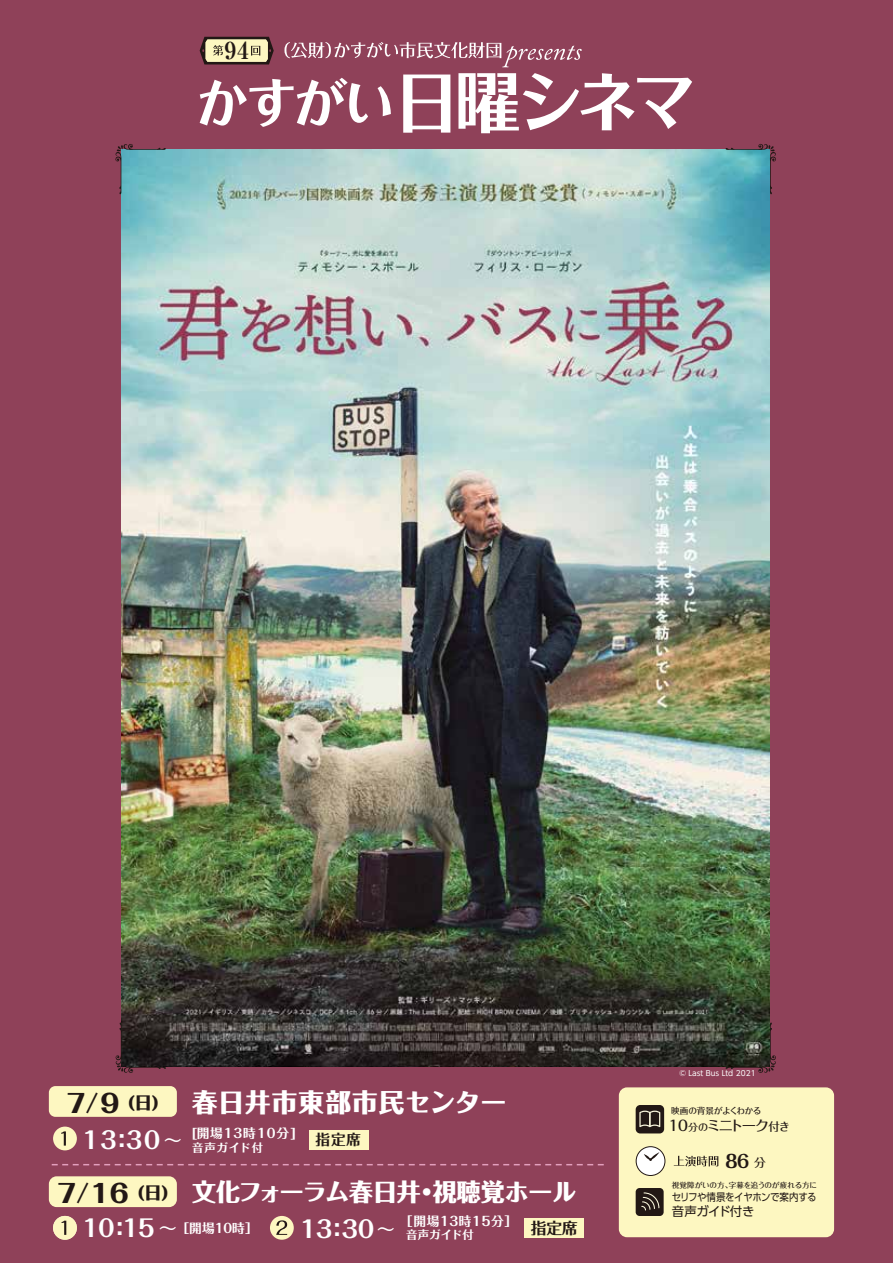
<style>
.page{position:relative;width:893px;height:1263px;background:#8f4159}
.page>*{position:absolute;margin:0;border:0;box-sizing:border-box;transform-origin:0 0}
.t1{font:800 25.5px "Folk Pro";letter-spacing:.045em;color:#fff}
.t2{font:800 25.05px "Folk Pro";color:#221815}
.t3{font:800 24px "Folk Pro";letter-spacing:-.01em;color:#fff}
.t4{font:700 23.4px "Folk Pro";letter-spacing:.04em;color:#fff}
.t5{font:700 23.4px "Ryumin Pro";color:#221815}
.t6{font:700 17.7px "Folk Pro";color:#221815}
.t7{font:700 15.6px "Folk Pro";color:#221815}
.t8{font:700 14.55px "Folk Pro";color:#221815}
.t9{font:500 14.4px "Folk Pro";letter-spacing:-.125em;color:#221815}
.t10{font:700 12.75px "Folk Pro";letter-spacing:.05em;color:#fff}
.t11{font:700 12.75px "Folk Pro";letter-spacing:.07em;color:#fff}
.t12{font:12.45px "UD Shin Go Pro";letter-spacing:-.045em;color:#221815}
.t13{font:700 11.4px "Folk Pro";letter-spacing:.035em;color:#fff}
.t14{font:10.5px "UD Shin Go Pro";letter-spacing:-.04em;color:#221815;scale:.9 1}
.t15{font:500 8.55px "Folk Pro";letter-spacing:-.025em;color:#221815}
.t16{font:500 7.5px "Folk Pro";letter-spacing:-.02em;color:#221815}
.t17{font:7.5px "UD Shin Go Pro";color:#fff}
.s1{font-size:16.95px}
.s2{font-size:18px}
.s3{font-size:23.4px}
.s4{font-size:10.05px}
.s5{font-size:11.55px}
.s6{font-weight:500;font-size:11.7px}
</style>
<div class="page">
<div style="left:619px;top:1087px;width:215px;height:150px;background:#fdf7c1;border-radius:8px"></div>
<div style="left:636px;top:1147px;width:29px;height:28px;background:#fff;border-radius:50%"></div>
<div style="left:636px;top:1146px;width:29px;height:30px;border:1px solid #221815;border-radius:50%"></div>
<svg style="left:644px;top:1152px;width:15px;height:9px"></svg>
<svg style="left:674px;top:1156px;width:44px;height:10px"></svg>
<div style="left:636px;top:1105px;width:28px;height:28px;background:#221815;border-radius:5px"></div>
<svg style="left:639px;top:1110px;width:21px;height:17px"></svg>
<svg style="left:52px;top:1164px;width:552px;height:1px"></svg>
<div style="left:636px;top:1188px;width:28px;height:28px;background:#221815;border-radius:4px"></div>
<svg style="left:641px;top:1192px;width:19px;height:19px"></svg>
<div style="left:53px;top:1216px;width:24px;height:24px;background:#fdf7c1;border-radius:50%"></div>
<svg style="left:61px;top:1221px;width:5px;height:14px"></svg>
<div style="left:49px;top:1086px;width:128px;height:31px;background:#fdf7c1;border-radius:7px"></div>
<div style="left:270px;top:1216px;width:24px;height:24px;background:#fdf7c1;border-radius:50%"></div>
<svg style="left:276px;top:1220px;width:11px;height:15px"></svg>
<div style="left:49px;top:1176px;width:128px;height:31px;background:#fdf7c1;border-radius:8px"></div>
<div style="left:53px;top:1126px;width:24px;height:24px;background:#fdf7c1;border-radius:50%"></div>
<svg style="left:61px;top:1131px;width:5px;height:14px"></svg>
<div style="left:309px;top:1130px;width:60px;height:19px;background:#fdf7c1"></div>
<div style="left:524px;top:1218px;width:60px;height:20px;background:#fdf7c1"></div>
<svg style="left:403px;top:75px;width:47px;height:58px"></svg>
<svg style="left:458px;top:73px;width:234px;height:60px"></svg>
<svg style="left:200px;top:78px;width:191px;height:49px"></svg>
<svg style="left:200px;top:37px;width:74px;height:27px;background:#b9ad8b"></svg>
<svg style="left:284px;top:42px;width:298px;height:25px"></svg>
<img style="left:121px;top:150px;width:649px;height:917px">
<svg style="left:115px;top:144px;width:51px;height:51px;background:#6b9da9"></svg>
<svg style="left:725px;top:144px;width:51px;height:51px;background:#5993a2"></svg>
<svg style="left:115px;top:1022px;width:51px;height:51px;background:#362327"></svg>
<svg style="left:725px;top:1022px;width:51px;height:51px;background:#413b34"></svg>
<h3 class="t5" style="left:224px;top:32px;width:26px">94</h3>
<h2 class="t2" style="left:67px;top:1082px;width:93px">7/9 <span class="s1">(日)</span></h2>
<h1 class="t1" style="left:192px;top:1080px;width:316px">春日井市東部市民センター</h1>
<h3 class="t4" style="left:83px;top:1120px;width:101px">13:30 <span class="s2">～</span></h3>
<p class="t11" style="left:192px;top:1123px;width:105px">[開場13時10分]</p>
<p class="t13" style="left:192px;top:1138px;width:72px">音声ガイド付</p>
<p class="t8" style="left:315px;top:1127px;width:47px">指定席</p>
<h2 class="t2" style="left:57px;top:1172px;width:112px">7/16 <span class="s1">(日)</span></h2>
<h3 class="t3" style="left:192px;top:1171px;width:386px">文化フォーラム春日井・視聴覚ホール</h3>
<p class="t10" style="left:83px;top:1217px;width:177px"><span class="s3">10:15</span> <span class="s2">～</span>［開場10時］</p>
<h3 class="t4" style="left:300px;top:1209px;width:96px">13:30<span class="s2">～</span></h3>
<p class="t10" style="left:400px;top:1210px;width:119px">［開場13時15分］</p>
<p class="t13" style="left:406px;top:1225px;width:69px">音声ガイド付</p>
<p class="t7" style="left:531px;top:1215px;width:49px">指定席</p>
<p class="t17" style="left:679px;top:1067px;width:78px">© Last Bus Ltd 2021</p>
<p class="t15" style="left:671px;top:1104px;width:92px">映画の背景がよくわかる</p>
<p class="t9" style="left:668px;top:1114px;width:123px">10<span class="s4">分の</span>ミニトーク<span class="s5">付き</span></p>
<h3 class="t6" style="left:726px;top:1146px;width:42px">86 <span class="s6">分</span></h3>
<p class="t16" style="left:672px;top:1179px;width:147px">視覚障がいの方、字幕を追うのが疲れる方に</p>
<p class="t14" style="left:672px;top:1189px;width:163px">セリフや情景をイヤホンで案内する</p>
<p class="t12" style="left:672px;top:1201px;width:84px">音声ガイド付き</p>
</div>
